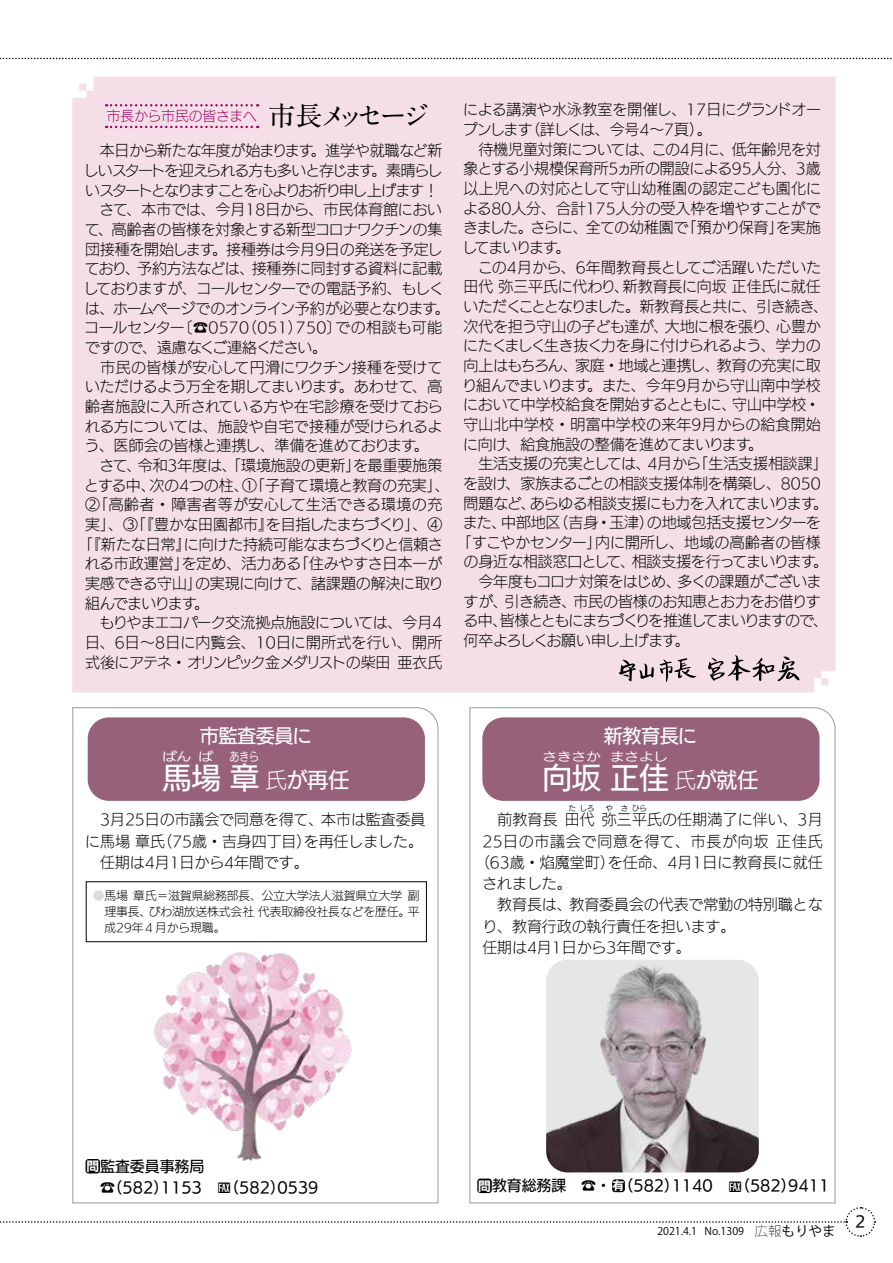
<style>
.page{position:relative;width:893px;height:1263px;background:#fff}
.page>*{position:absolute;margin:0;border:0;box-sizing:border-box;transform-origin:0 0}
.t1{font:29.7px "UD Kakugo Large Pro M";letter-spacing:-.025em;color:#fff}
.t2{font:21.3px "UD Kakugo Large Pro M";letter-spacing:-.025em;color:#fff}
.t3{font:19.2px "UD Kakugo Large Pro M";letter-spacing:-.03em;color:#fff}
.t4{font:14.85px/21.3px "UD Kakugo Large Pro L";color:#000}
.t5{font:14.85px "UD Kakugo Large Pro L";letter-spacing:-.04em;color:#000}
.t6{font:14.85px "UD Kakugo Large Pro L";letter-spacing:-.05em;color:#000}
.t7{font:14.85px/21.3px "UD Kakugo Large Pro M";color:#000;text-align:right}
.t8{font:14.85px "UD Kakugo Large Pro L";letter-spacing:-.07em;color:#000}
.t9{font:14.85px "UD Kakugo Large Pro L";letter-spacing:-.025em;color:#000}
.t10{font:14.85px "UD Kakugo Large Pro L";letter-spacing:-.03em;color:#000}
.t11{font:14.85px "UD Kakugo Large Pro L";letter-spacing:-.035em;color:#000}
.t12{font:14.85px "UD Kakugo Large Pro L";letter-spacing:.02em;color:#000}
.t13{font:14.85px "UD Kakugo Large Pro L";letter-spacing:-.1em;color:#000}
.t14{font:14.85px "UD Kakugo Large Pro L";letter-spacing:-.02em;color:#000}
.t15{font:14.85px "UD Kakugo Large Pro L";letter-spacing:-.055em;color:#000}
.t16{font:14.85px/21.3px "UD Kakugo Large Pro L";letter-spacing:.055em;color:#000}
.t17{font:14.85px "UD Kakugo Large Pro L";letter-spacing:.035em;color:#000}
.t18{font:14.85px "UD Kakugo Large Pro L";letter-spacing:.03em;color:#000}
.t19{font:14.85px "UD Kakugo Large Pro L";letter-spacing:-.08em;color:#000}
.t20{font:14.85px "UD Kakugo Large Pro L";letter-spacing:-.085em;color:#000}
.t21{font:13.65px "UD Kakugo Large Pro L";color:#a4005b}
.t22{font:11.85px "UD Kakugo Large Pro M";color:#fff;scale:1.22 1}
.t23{font:11.85px "UD Kakugo Large Pro M";color:#fff;scale:.82 1}
.t24{font:11.85px "UD Kakugo Large Pro M";color:#fff;scale:1.25 1}
.t25{font:11.7px/15.9px "UD Kakugo Large Pro L";color:#000;text-align:justify}
.t26{font:10.65px "Koz Go Pro";color:#000}
.t27{font:7.5px "UD Kakugo Large Pro L";color:#000}
.s1{font-family:"A1 Mincho Std";font-weight:700;font-size:27.3px;color:#000}
.s2{font-family:"UD Kakugo Large Pro L"}
.s3{color:#dcdddd}
.s4{font-family:"UD Kakugo Large Pro B";font-size:12.75px;color:#fff}
.s5{font-family:"UD Kakugo Large Pro B";font-size:11.7px;color:#fff}
.s6{font-weight:200;font-size:13.5px}
.s7{font-size:13.5px}
</style>
<div class="page">
<svg style="left:0;top:58px;width:892px;height:1px"></svg>
<div style="left:72px;top:77px;width:764px;height:615px;background:#f4dfe9"></div>
<svg style="left:619px;top:658px;width:77px;height:24px;background:#bdadb5"></svg>
<svg style="left:708px;top:655px;width:91px;height:26px;background:#b9a9b1"></svg>
<svg style="left:106px;top:104px;width:152px;height:2px"></svg>
<svg style="left:106px;top:126px;width:152px;height:2px"></svg>
<svg style="left:72px;top:707px;width:367px;height:497px"></svg>
<div style="left:88px;top:717px;width:337px;height:84px;background:#98617a;border-radius:21px"></div>
<div style="left:86px;top:881px;width:341px;height:61px;border:1px solid #000"></div>
<svg style="left:469px;top:707px;width:367px;height:497px"></svg>
<div style="left:477px;top:1178px;width:15px;height:15px;background:#000;border-radius:3px"></div>
<div style="left:612px;top:1179px;width:13px;height:13px;background:#000;border-radius:3px"></div>
<div style="left:482px;top:717px;width:338px;height:84px;background:#98617a;border-radius:21px"></div>
<img style="left:546px;top:960px;width:213px;height:212px">
<img style="left:145px;top:940px;width:221px;height:234px">
<svg style="left:0;top:1207px;width:876px;height:30px"></svg>
<svg style="left:218px;top:1183px;width:12px;height:10px"></svg>
<svg style="left:729px;top:1181px;width:12px;height:10px"></svg>
<p class="t21" style="left:107px;top:105px;width:324px">市長から市民の皆さまへ <span class="s1">市長メッセージ</span></p>
<p class="t14" style="left:85px;top:139px;width:359px">　本日から新たな年度が始まります。進学や就職など新</p>
<p class="t8" style="left:84px;top:159px;width:360px">しいスタートを迎えられる方も多いと存じます。素晴らし</p>
<p class="t13" style="left:85px;top:178px;width:355px">いスタートとなりますことを心よりお祈り申し上げます！</p>
<p class="t4" style="left:85px;top:199px;width:359px">　さて、本市では、今月18日から、市民体育館におい</p>
<p class="t9" style="left:85px;top:218px;width:359px">て、高齢者の皆様を対象とする新型コロナワクチンの集</p>
<p class="t4" style="left:85px;top:238px;width:359px">団接種を開始します。接種券は今月９日の発送を予定し</p>
<p class="t4" style="left:85px;top:258px;width:359px">ており、予約方法などは、接種券に同封する資料に記載</p>
<p class="t5" style="left:84px;top:277px;width:362px">しておりますが、コールセンターでの電話予約、もしく</p>
<p class="t6" style="left:85px;top:296px;width:366px">は、ホームページでのオンライン予約が必要となります。</p>
<p class="t12" style="left:84px;top:316px;width:359px">コールセンター〔☎0570（051）750〕での相談も可能</p>
<p class="t5" style="left:85px;top:336px;width:244px">ですので、遠慮なくご連絡ください。</p>
<p class="t4" style="left:85px;top:356px;width:359px">　市民の皆様が安心して円滑にワクチン接種を受けて</p>
<p class="t5" style="left:85px;top:375px;width:359px">いただけるよう万全を期してまいります。あわせて、高</p>
<p class="t4" style="left:85px;top:395px;width:359px">齢者施設に入所されている方や在宅診療を受けておら</p>
<p class="t4" style="left:85px;top:415px;width:359px">れる方については、施設や自宅で接種が受けられるよ</p>
<p class="t4" style="left:85px;top:435px;width:345px">う、医師会の皆様と連携し、準備を進めております。</p>
<p class="t4" style="left:85px;top:454px;width:359px">　さて、令和３年度は、「環境施設の更新」を最重要施策</p>
<p class="t4" style="left:84px;top:474px;width:367px">とする中、次の４つの柱、①「子育て環境と教育の充実」、</p>
<p class="t17" style="left:85px;top:493px;width:359px">②「高齢者・障害者等が安心して生活できる環境の充</p>
<p class="t11" style="left:85px;top:513px;width:359px">実」、③「『豊かな田園都市』を目指したまちづくり」、④</p>
<p class="t4" style="left:78px;top:533px;width:366px">「『新たな日常』に向けた持続可能なまちづくりと信頼さ</p>
<p class="t4" style="left:85px;top:553px;width:359px">れる市政運営」を定め、活力ある「住みやすさ日本一が</p>
<p class="t4" style="left:85px;top:572px;width:360px">実感できる守山」の実現に向けて、諸課題の解決に取り</p>
<p class="t6" style="left:85px;top:591px;width:126px">組んでまいります。</p>
<p class="t4" style="left:85px;top:612px;width:359px">　もりやまエコパーク交流拠点施設については、今月４</p>
<p class="t4" style="left:85px;top:631px;width:359px">日、６日～８日に内覧会、10日に開所式を行い、開所</p>
<p class="t15" style="left:85px;top:650px;width:359px">式後にアテネ・オリンピック金メダリストの柴田 亜衣氏</p>
<p class="t4" style="left:463px;top:99px;width:359px">による講演や水泳教室を開催し、17日にグランドオー</p>
<p class="t19" style="left:463px;top:118px;width:250px">プンします（詳しくは、今号４～７頁）。</p>
<p class="t4" style="left:463px;top:138px;width:359px">　待機児童対策については、この４月に、低年齢児を対</p>
<p class="t4" style="left:463px;top:158px;width:359px">象とする小規模保育所５ヵ所の開設による9 5人分、３歳</p>
<p class="t18" style="left:463px;top:176px;width:359px">以上児への対応として守山幼稚園の認定こども園化に</p>
<p class="t4" style="left:463px;top:197px;width:359px">よる80人分、合計175人分の受入枠を増やすことがで</p>
<p class="t4" style="left:463px;top:217px;width:359px">きました。さらに、全ての幼稚園で「預かり保育」を実施</p>
<p class="t20" style="left:462px;top:235px;width:109px">してまいります。</p>
<p class="t4" style="left:463px;top:256px;width:359px">　この４月から、６年間教育長としてご活躍いただいた</p>
<p class="t4" style="left:463px;top:275px;width:359px">田代 弥三平氏に代わり、新教育長に向坂 正佳氏に就任</p>
<p class="t6" style="left:463px;top:294px;width:366px">いただくこととなりました。新教育長と共に、引き続き、</p>
<p class="t4" style="left:463px;top:315px;width:359px">次代を担う守山の子ども達が、大地に根を張り、心豊か</p>
<p class="t10" style="left:463px;top:334px;width:359px">にたくましく生き抜く力を身に付けられるよう、学力の</p>
<p class="t4" style="left:463px;top:354px;width:359px">向上はもちろん、家庭・地域と連携し、教育の充実に取</p>
<p class="t4" style="left:462px;top:374px;width:360px">り組んでまいります。また、今年９月から守山南中学校</p>
<p class="t4" style="left:463px;top:393px;width:358px">において中学校給食を開始するとともに、守山中学校・</p>
<p class="t4" style="left:463px;top:413px;width:359px">守山北中学校・明富中学校の来年９月からの給食開始</p>
<p class="t4" style="left:463px;top:433px;width:301px">に向け、給食施設の整備を進めてまいります。</p>
<p class="t4" style="left:463px;top:452px;width:366px">　生活支援の充実としては、４月から「生活支援相談課」</p>
<p class="t4" style="left:463px;top:472px;width:359px">を設け、家族まるごとの相談支援体制を構築し、8050</p>
<p class="t9" style="left:463px;top:491px;width:366px">問題など、あらゆる相談支援にも力を入れてまいります。</p>
<p class="t4" style="left:463px;top:511px;width:360px">また、中部地区（吉身・玉津）の地域包括支援センターを</p>
<p class="t4" style="left:457px;top:531px;width:365px">「すこやかセンター」内に開所し、地域の高齢者の皆様</p>
<p class="t4" style="left:463px;top:551px;width:366px">の身近な相談窓口として、相談支援を行ってまいります。</p>
<p class="t10" style="left:463px;top:570px;width:359px">　今年度もコロナ対策をはじめ、多くの課題がございま</p>
<p class="t4" style="left:463px;top:590px;width:359px">すが、引き続き、市民の皆様のお知恵とお力をお借りす</p>
<p class="t8" style="left:463px;top:609px;width:366px">る中、皆様とともにまちづくりを推進してまいりますので、</p>
<p class="t11" style="left:463px;top:629px;width:228px">何卒よろしくお願い申し上げます。</p>
<p class="t3" style="left:200px;top:720px;width:113px">市監査委員に</p>
<h1 class="t1" style="left:162px;top:753px;width:99px">馬場章</h1>
<p class="t22" style="left:162px;top:747px;width:25px">ばん</p>
<p class="t24" style="left:198px;top:747px;width:13px">ば</p>
<p class="t23" style="left:230px;top:747px;width:37px">あきら</p>
<h2 class="t2" style="left:266px;top:763px;width:85px"><span class="s2">氏</span>が再任</h2>
<p class="t4" style="left:85px;top:809px;width:342px">　３月25日の市議会で同意を得て、本市は監査委員に馬場 章氏(75歳・吉身四丁目) を再任しました。　任期は４月１日から４年間です。</p>
<p class="t25" style="left:104px;top:887px;width:316px;text-indent:-12px"><span class="s3">●</span>馬場 章氏＝滋賀県総務部長、公立大学法人滋賀県立大学 副理事長、びわ湖放送株式会社 代表取締役社長などを歴任。平成29年４月から現職。</p>
<p class="t3" style="left:604px;top:720px;width:95px">新教育長に</p>
<h1 class="t1" style="left:542px;top:753px;width:128px">向坂正佳</h1>
<p class="t22" style="left:542px;top:747px;width:49px">さきさか</p>
<p class="t22" style="left:610px;top:747px;width:49px">まさよし</p>
<h2 class="t2" style="left:675px;top:763px;width:85px"><span class="s2">氏</span>が就任</h2>
<p class="t27" style="left:568px;top:802px;width:9px">た</p>
<p class="t27" style="left:580px;top:802px;width:16px">しろ</p>
<p class="t27" style="left:606px;top:802px;width:9px">や</p>
<p class="t27" style="left:621px;top:802px;width:9px">さ</p>
<p class="t27" style="left:632px;top:802px;width:16px">ひら</p>
<p class="t16" style="left:475px;top:830px;width:349px;text-indent:7px">25日の市議会で同意を得て、市長が向坂 正佳氏(63</p>
<p class="t4" style="left:482px;top:809px;width:114px">　前教育長 田代</p>
<p class="t4" style="left:602px;top:809px;width:222px">弥三平氏の任期満了に伴い、３月</p>
<p class="t4" style="left:482px;top:851px;width:342px;text-indent:28px">歳・焰魔堂町) を任命、４月１日に教育長に就任されました。<br>　教育長は、教育委員会の代表で常勤の特別職となり、教育行政の執行責任を担います。<br>任期は４月１日から３年間です。</p>
<p class="t7" style="left:86px;top:1155px;width:119px"><span class="s4">問</span>監査委員事務局<span class="s2">☎</span>（582）1153</p>
<p class="t7" style="left:224px;top:1176px;width:96px">（582）0539</p>
<p class="t7" style="left:478px;top:1175px;width:236px"><span class="s4">問</span>教育総務課　<span class="s2">☎・</span><span class="s5">有</span>（582）1140</p>
<p class="t7" style="left:735px;top:1175px;width:96px">（582）9411</p>
<p class="t26" style="left:657px;top:1224px;width:180px">2021.4.1 No.1309 <span class="s6">広報</span><span class="s7">もりやま</span></p>
<p class="t7" style="left:855px;top:1210px;width:12px">2</p>
</div>
